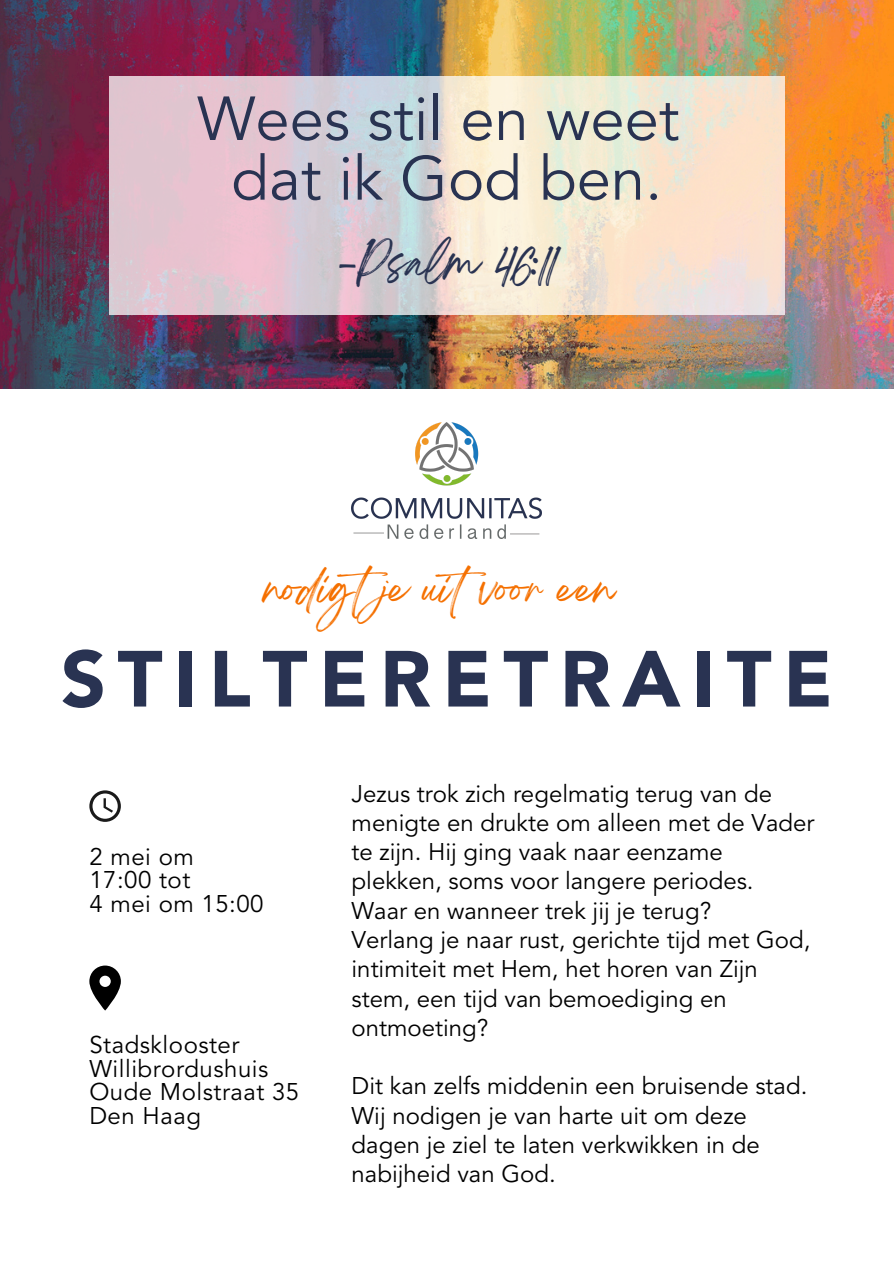
<style>
.page{position:relative;width:894px;height:1264px;background:#fff}
.page>*{position:absolute;margin:0;border:0;box-sizing:border-box;transform-origin:0 0}
.t1{font:900 78.6px "Avenir LT Std";letter-spacing:.145em;color:#293352}
.t2{font:61.5px/59.7px "Avenir LT Std";color:#293352;text-align:center}
.t3{font:37.5px "Breathing";color:#293352}
.t4{font:36px "Breathing";color:#f57000}
.t5{font:24px/29.2px "Avenir LT Std";color:#000}
.t6{font:24px "Avenir LT Std";letter-spacing:.02em;color:#000}
</style>
<div class="page">
<svg style="left:89px;top:965px;width:32px;height:45px"></svg>
<svg style="left:89px;top:790px;width:32px;height:31px"></svg>
<img style="left:0;top:0;width:893px;height:388px">
<svg style="left:109px;top:76px;width:675px;height:239px;background:#e7d8d3"></svg>
<img style="left:351px;top:422px;width:190px;height:116px">
<p class="t2" style="left:197px;top:94px;width:483px">Wees stil en weet dat ik God ben.</p>
<p class="t3" style="left:340px;top:251px;width:215px">-Psalm 46:11</p>
<p class="t4" style="left:264px;top:577px;width:351px">nodigtje uitvoor een</p>
<h3 class="t1" style="left:61px;top:647px;width:773px">STILTERETRAITE</h3>
<h1 class="t5" style="left:89px;top:844px;width:106px">2 mei om</h1>
<p class="t5" style="left:89px;top:867px;width:102px">17:00 tot</p>
<p class="t5" style="left:89px;top:891px;width:176px">4 mei om 15:00</p>
<p class="t6" style="left:89px;top:1034px;width:151px">Stadsklooster</p>
<p class="t6" style="left:89px;top:1058px;width:180px">Willibrordushuis</p>
<p class="t6" style="left:89px;top:1082px;width:211px">Oude Molstraat 35</p>
<p class="t5" style="left:89px;top:1103px;width:113px">Den Haag</p>
<p class="t5" style="left:351px;top:781px;width:464px">Jezus trok zich regelmatig terug van de menigte en drukte om alleen met de Vader te zijn. Hij ging vaak naar eenzame plekken, soms voor langere periodes.</p>
<h2 class="t5" style="left:351px;top:898px;width:361px">Waar en wanneer trek jij je terug?</h2>
<h3 class="t5" style="left:351px;top:927px;width:460px">Verlang je naar rust, gerichte tijd met God, intimiteit met Hem, het horen van Zijn stem, een tijd van bemoediging en ontmoeting?</h3>
<p class="t5" style="left:351px;top:1073px;width:457px">Dit kan zelfs middenin een bruisende stad.<br>Wij nodigen je van harte uit om deze dagen je ziel te laten verkwikken in de nabijheid van God.</p>
</div>
